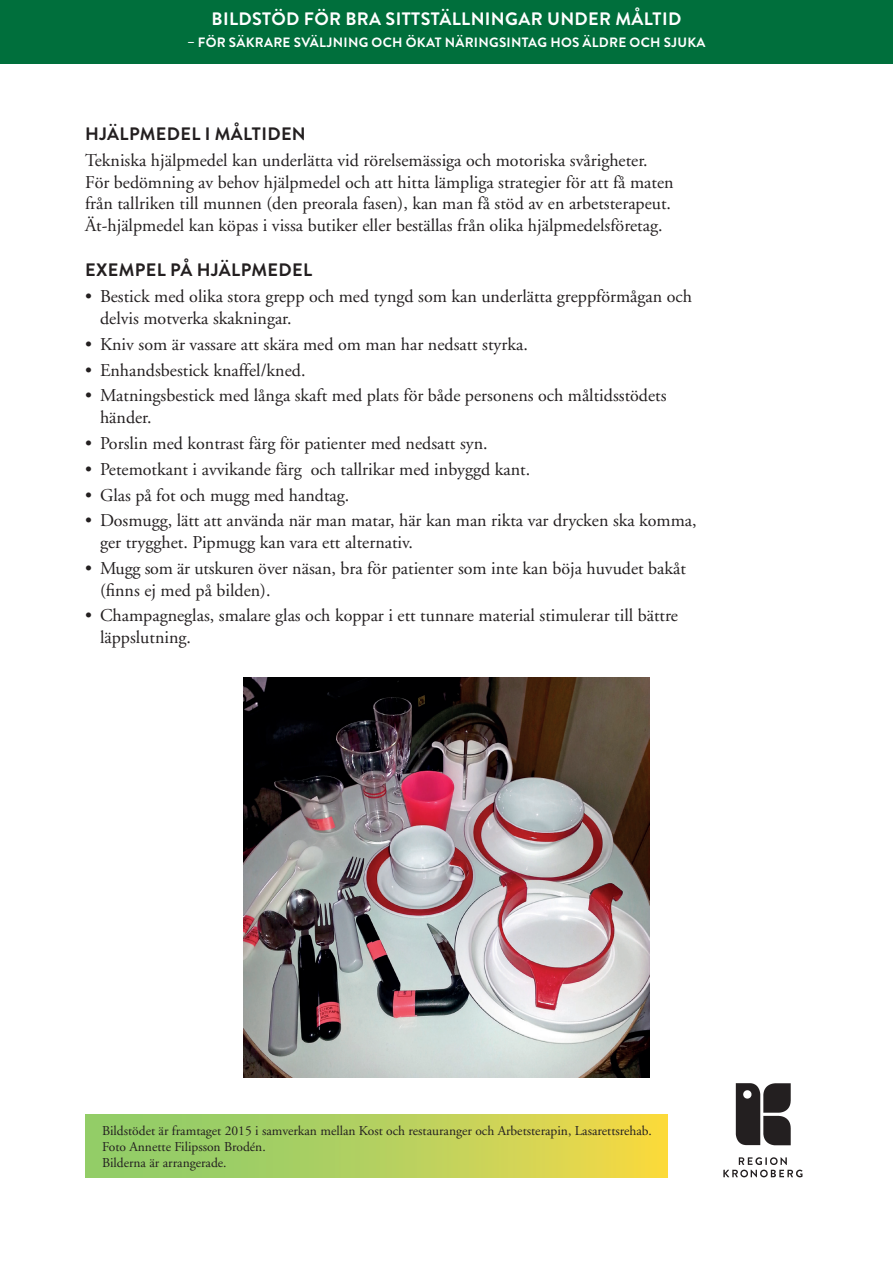
<style>
.page{position:relative;width:893px;height:1263px;background:#fff}
.page>*{position:absolute;margin:0;border:0;box-sizing:border-box;transform-origin:0 0}
.t1{font:18px/21.6px "Adobe Garamond";color:#231f20}
.t2{font:700 18px "Brandon Grotesque";letter-spacing:.02em;color:#fff}
.t3{font:700 18px "Brandon Grotesque";letter-spacing:.02em;color:#231f20}
.t4{font:13.5px/16.2px "Adobe Garamond";color:#231f20}
.t5{font:700 13.5px "Brandon Grotesque";letter-spacing:.02em;color:#fff}
</style>
<div class="page">
<img style="left:244px;top:677px;width:405px;height:400px">
<img style="left:723px;top:1083px;width:80px;height:94px">
<div style="left:0;top:0;width:893px;height:64px;background:#006f3c"></div>
<div style="left:85px;top:1114px;width:583px;height:64px;background:linear-gradient(to right,#84cb6f,#f1d848)"></div>
<p class="t2" style="left:212px;top:6px;width:471px">BILDSTÖD FÖR BRA SITTSTÄLLNINGAR UNDER MÅLTID</p>
<p class="t5" style="left:187px;top:32px;width:519px">– FÖR SÄKRARE SVÄLJNING OCH ÖKAT NÄRINGSINTAG HOS ÄLDRE OCH SJUKA</p>
<p class="t3" style="left:85px;top:121px;width:222px">HJÄLPMEDEL I MÅLTIDEN</p>
<p class="t1" style="left:85px;top:149px;width:590px">Tekniska hjälpmedel kan underlätta vid rörelsemässiga och motoriska svårigheter.<br>För bedömning av behov hjälpmedel och att hitta lämpliga strategier för att få maten från tallriken till munnen (den preorala fasen), kan man få stöd av en arbetsterapeut.<br>Ät-hjälpmedel kan köpas i vissa butiker eller beställas från olika hjälpmedelsföretag.</p>
<p class="t3" style="left:85px;top:258px;width:229px">EXEMPEL PÅ HJÄLPMEDEL</p>
<p class="t1" style="left:100px;top:286px;width:593px;text-indent:-15px">• Bestick med olika stora grepp och med tyngd som kan underlätta greppförmågan och delvis motverka skakningar.</p>
<p class="t1" style="left:85px;top:333px;width:444px">• Kniv som är vassare att skära med om man har nedsatt styrka.</p>
<p class="t1" style="left:85px;top:359px;width:222px">• Enhandsbestick knaffel/kned.</p>
<p class="t1" style="left:100px;top:385px;width:568px;text-indent:-15px">• Matningsbestick med långa skaft med plats för både personens och måltidsstödets händer.</p>
<p class="t1" style="left:85px;top:432px;width:404px">• Porslin med kontrast färg för patienter med nedsatt syn.</p>
<p class="t1" style="left:85px;top:458px;width:447px">• Petemotkant i avvikande färg och tallrikar med inbyggd kant.</p>
<p class="t1" style="left:85px;top:484px;width:266px">• Glas på fot och mugg med handtag.</p>
<p class="t1" style="left:100px;top:510px;width:598px;text-indent:-15px">• Dosmugg, lätt att använda när man matar, här kan man rikta var drycken ska komma, ger trygghet. Pipmugg kan vara ett alternativ.</p>
<p class="t1" style="left:100px;top:557px;width:587px;text-indent:-15px">• Mugg som är utskuren över näsan, bra för patienter som inte kan böja huvudet bakåt (finns ej med på bilden).</p>
<p class="t1" style="left:100px;top:605px;width:579px;text-indent:-15px">• Champagneglas, smalare glas och koppar i ett tunnare material stimulerar till bättre läppslutning.</p>
<p class="t4" style="left:102px;top:1122px;width:551px">Bildstödet är framtaget 2015 i samverkan mellan Kost och restauranger och Arbetsterapin, Lasarettsrehab.<br>Foto Annette Filipsson Brodén.<br>Bilderna är arrangerade.</p>
</div>
